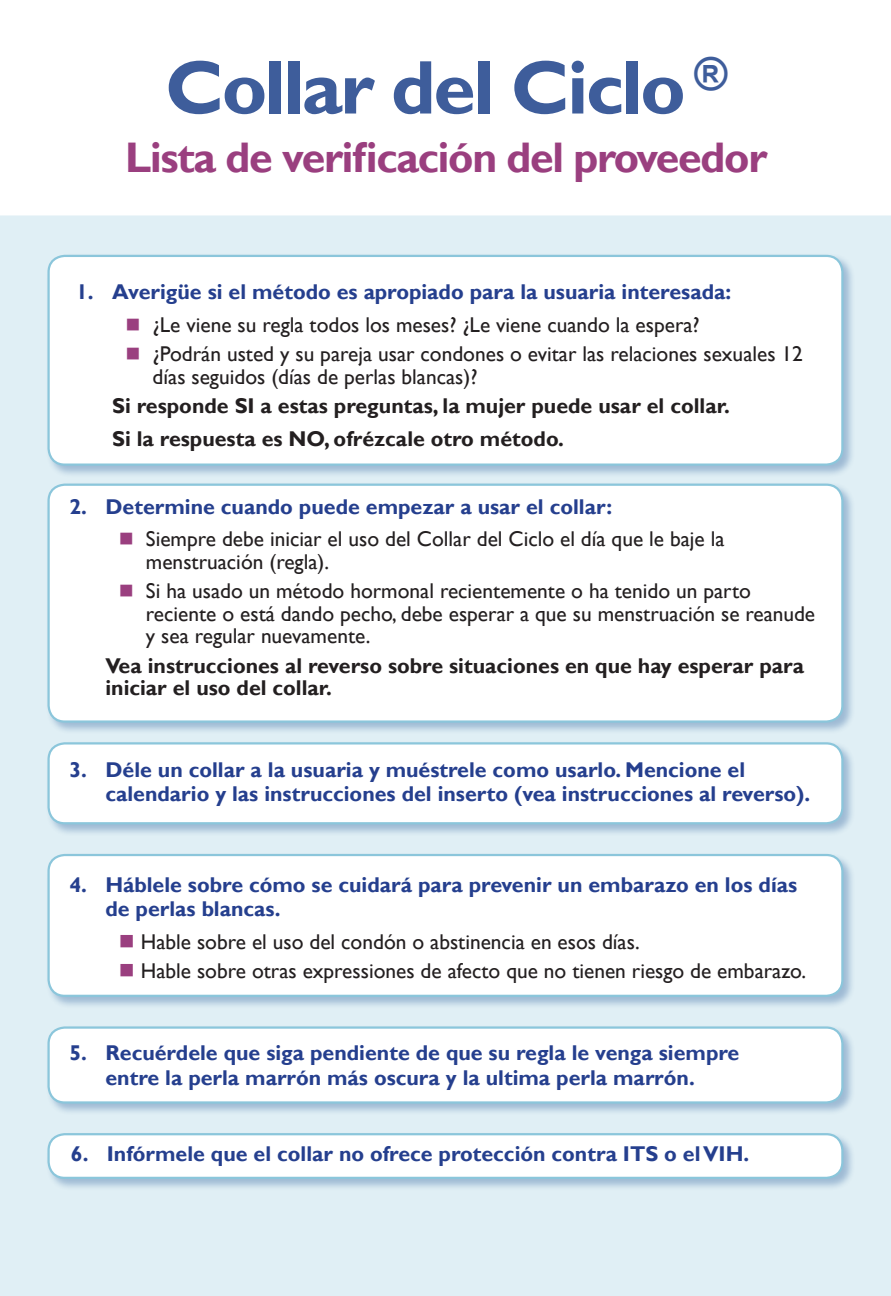
<style>
.page{position:relative;width:891px;height:1296px;background:#fff}
.page>*{position:absolute;margin:0;border:0;box-sizing:border-box;transform-origin:0 0}
.t1{font:700 76.5px "Gill Sans";letter-spacing:-.03em;color:#3e5d9b}
.subtitle{font:700 42.75px "Gill Sans";letter-spacing:-.03em;color:#9a3f7f}
.purple_bullet{font:21.38px/22.5px "Gill Sans";color:#231f20}
.t2{font:700 21.38px/24.8px "Gill Sans";color:#253f8e}
.BAsic_front{font:700 21.38px/22.5px "Gill Sans";color:#231f20}
.s1{color:#9a3f7f}
</style>
<div class="page">
<div style="left:0;top:215px;width:891px;height:1081px;background:#e0eff5"></div>
<div style="left:46px;top:741px;width:810px;height:95px;background:#0c468c;opacity:.31"></div>
<div style="left:49px;top:743px;width:793px;height:80px;background:#fff;border-radius:16px"></div>
<div style="left:47px;top:742px;width:797px;height:82px;border:2px solid #8bc6db;border-radius:16px"></div>
<div style="left:46px;top:482px;width:810px;height:253px;background:#0c468c;opacity:.31"></div>
<div style="left:49px;top:485px;width:793px;height:237px;background:#fff;border-radius:16px"></div>
<div style="left:47px;top:484px;width:797px;height:239px;border:2px solid #8bc6db;border-radius:16px"></div>
<div style="left:46px;top:253px;width:810px;height:225px;background:#0c468c;opacity:.31"></div>
<div style="left:49px;top:256px;width:793px;height:209px;background:#fff;border-radius:16px"></div>
<div style="left:47px;top:255px;width:797px;height:211px;border:2px solid #8bc6db;border-radius:16px"></div>
<div style="left:46px;top:1132px;width:810px;height:59px;background:#0c468c;opacity:.31"></div>
<div style="left:49px;top:1134px;width:793px;height:44px;background:#fff;border-radius:16px"></div>
<div style="left:47px;top:1133px;width:797px;height:46px;border:2px solid #8bc6db;border-radius:16px"></div>
<div style="left:46px;top:1025px;width:810px;height:91px;background:#0c468c;opacity:.31"></div>
<div style="left:49px;top:1028px;width:793px;height:74px;background:#fff;border-radius:16px"></div>
<div style="left:47px;top:1026px;width:797px;height:78px;border:2px solid #8bc6db;border-radius:16px"></div>
<div style="left:46px;top:853px;width:810px;height:156px;background:#0c468c;opacity:.31"></div>
<div style="left:49px;top:855px;width:793px;height:141px;background:#fff;border-radius:16px"></div>
<div style="left:47px;top:854px;width:797px;height:143px;border:2px solid #8bc6db;border-radius:16px"></div>
<p class="t1" style="left:165px;top:42px;width:564px">Collar del Ciclo <sup>®</sup></p>
<p class="subtitle" style="left:125px;top:131px;width:644px">Lista de verificación del proveedor</p>
<h2 class="t2" style="left:76px;top:280px;width:657px">1. Averigüe si el método es apropiado para la usuaria interesada:</h2>
<p class="purple_bullet" style="left:126px;top:314px;width:576px"><span class="s1">■</span> ¿Le viene su regla todos los meses? ¿Le viene cuando la espera?</p>
<p class="purple_bullet" style="left:153px;top:343px;width:652px;text-indent:-27px"><span class="s1">■</span> ¿Podrán usted y su pareja usar condones o evitar las relaciones sexuales 12 días seguidos (días de perlas blancas)?</p>
<p class="BAsic_front" style="left:112px;top:395px;width:619px">Si responde SI a estas preguntas, la mujer puede usar el collar.</p>
<p class="BAsic_front" style="left:112px;top:428px;width:453px">Si la respuesta es NO, ofrézcale otro método.</p>
<h2 class="t2" style="left:69px;top:495px;width:544px">2. Determine cuando puede empezar a usar el collar:</h2>
<p class="purple_bullet" style="left:146px;top:528px;width:580px;text-indent:-27px"><span class="s1">■</span> Siempre debe iniciar el uso del Collar del Ciclo el día que le baje la menstruación (regla).</p>
<p class="purple_bullet" style="left:146px;top:580px;width:671px;text-indent:-27px"><span class="s1">■</span> Si ha usado un método hormonal recientemente o ha tenido un parto reciente o está dando pecho, debe esperar a que su menstruación se reanude y sea regular nuevamente.</p>
<p class="BAsic_front" style="left:105px;top:655px;width:700px">Vea instrucciones al reverso sobre situaciones en que hay esperar para iniciar el uso del collar.</p>
<h2 class="t2" style="left:105px;top:758px;width:706px;text-indent:-36px">3. Déle un collar a la usuaria y muéstrele como usarlo. Mencione el calendario y las instrucciones del inserto (vea instrucciones al reverso).</h2>
<h2 class="t2" style="left:105px;top:873px;width:693px;text-indent:-36px">4. Háblele sobre cómo se cuidará para prevenir un embarazo en los días de perlas blancas.</h2>
<p class="purple_bullet" style="left:119px;top:931px;width:522px"><span class="s1">■</span> Hable sobre el uso del condón o abstinencia en esos días.</p>
<p class="purple_bullet" style="left:119px;top:960px;width:689px"><span class="s1">■</span> Hable sobre otras expressiones de afecto que no tienen riesgo de embarazo.</p>
<h2 class="t2" style="left:69px;top:1041px;width:672px;text-align:center">5. Recuérdele que siga pendiente de que su regla le venga siempre entre la perla marrón más oscura y la ultima perla marrón.</h2>
<h2 class="t2" style="left:71px;top:1141px;width:680px">6. Infórmele que el collar no ofrece protección contra ITS o el VIH.</h2>
</div>
